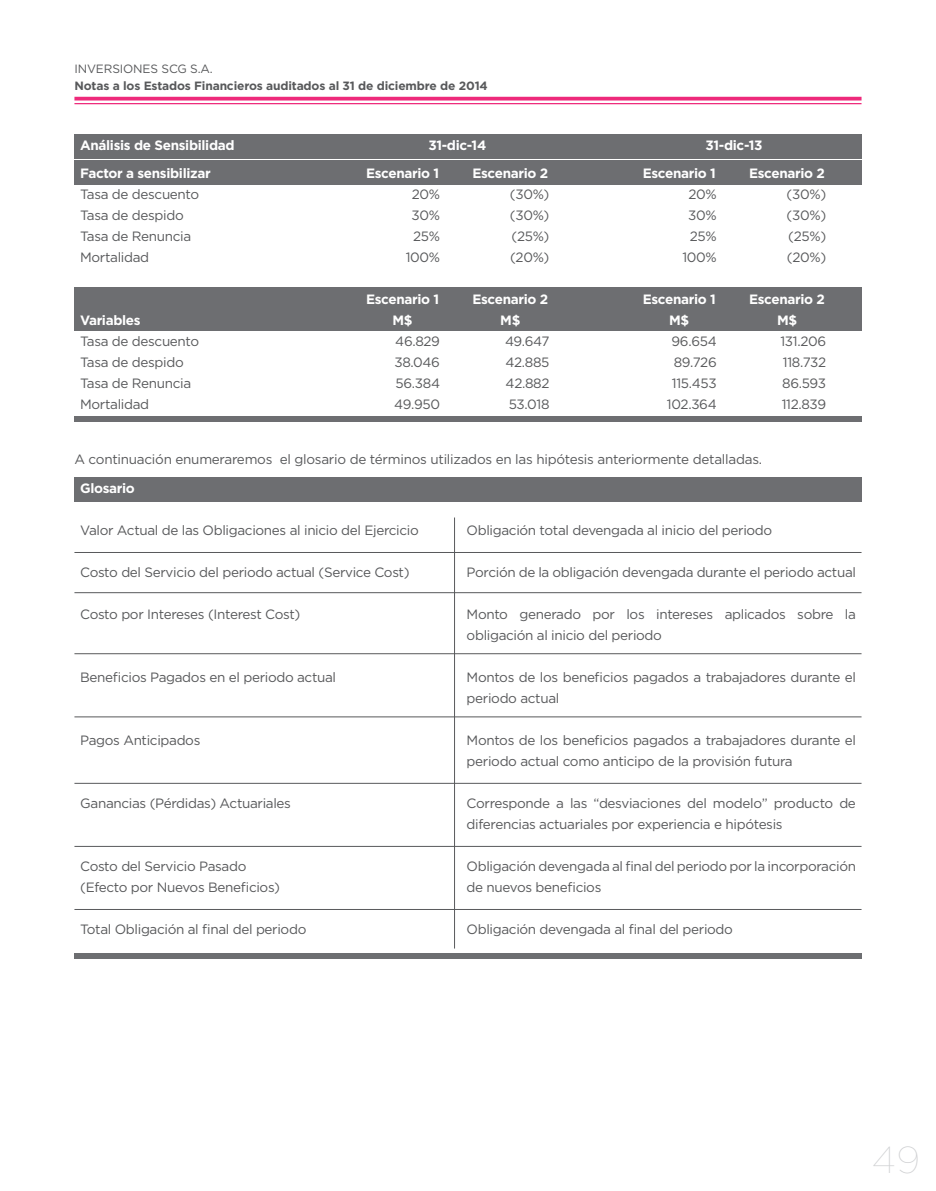
<style>
.page{position:relative;width:936px;height:1191px;background:#fff}
.page>*{position:absolute;margin:0;border:0;box-sizing:border-box;transform-origin:0 0}
.t1{font:100 37.5px "Gotham";color:#cfd0d2}
.t2{font:13.5px/21px "Gotham";letter-spacing:-.025em;color:#58595b}
.t3{font:700 13.5px/21px "Gotham";letter-spacing:-.025em;color:#fff;text-align:center}
.t4{font:700 12px "Gotham";letter-spacing:-.015em;color:#58595b}
.t5{font:12px "Gotham";letter-spacing:-.015em;color:#58595b}
</style>
<div class="page">
<hr style="left:74px;top:97px;width:787px;height:3px;background:#ee2a7b">
<hr style="left:74px;top:103px;width:787px;height:1px;background:#ee2a7b">
<div style="left:74px;top:134px;width:787px;height:24px;background:#6d6e71"></div>
<div style="left:74px;top:477px;width:787px;height:24px;background:#6d6e71"></div>
<div style="left:74px;top:160px;width:787px;height:24px;background:#6d6e71"></div>
<div style="left:74px;top:416px;width:787px;height:5px;background:#6d6e71"></div>
<div style="left:74px;top:953px;width:787px;height:5px;background:#6d6e71"></div>
<div style="left:74px;top:288px;width:787px;height:43px;background:#6d6e71"></div>
<hr style="left:454px;top:517px;width:1px;height:431px;background:#58595b">
<hr style="left:74px;top:552px;width:787px;height:1px;background:#58595b">
<hr style="left:74px;top:592px;width:787px;height:1px;background:#58595b">
<hr style="left:74px;top:653px;width:787px;height:1px;background:#58595b">
<hr style="left:74px;top:716px;width:787px;height:1px;background:#58595b">
<hr style="left:74px;top:783px;width:787px;height:1px;background:#58595b">
<hr style="left:74px;top:846px;width:787px;height:1px;background:#58595b">
<hr style="left:74px;top:909px;width:787px;height:1px;background:#58595b">
<p class="t5" style="left:74px;top:61px;width:140px">INVERSIONES SCG S.A.</p>
<p class="t4" style="left:74px;top:78px;width:415px">Notas a los Estados Financieros auditados al 31 de diciembre de 2014</p>
<p class="t3" style="left:80px;top:134px;width:156px">Análisis de Sensibilidad</p>
<p class="t3" style="left:80px;top:162px;width:132px">Factor a sensibilizar</p>
<p class="t2" style="left:80px;top:183px;width:121px">Tasa de descuento<br>Tasa de despido<br>Tasa de Renuncia<br>Mortalidad</p>
<p class="t3" style="left:80px;top:309px;width:62px">Variables</p>
<p class="t2" style="left:80px;top:330px;width:121px">Tasa de descuento<br>Tasa de despido<br>Tasa de Renuncia<br>Mortalidad</p>
<p class="t3" style="left:428px;top:134px;width:59px">31-dic-14</p>
<p class="t3" style="left:705px;top:134px;width:58px">31-dic-13</p>
<p class="t3" style="left:366px;top:162px;width:75px">Escenario 1</p>
<p class="t2" style="left:405px;top:183px;width:36px;text-align:center">20%<br>30%<br>25%<br>100%</p>
<p class="t3" style="left:366px;top:288px;width:75px">Escenario 1<br>M$</p>
<p class="t2" style="left:394px;top:330px;width:47px;text-align:justify">46.829<br>38.046<br>56.384<br>49.950</p>
<p class="t3" style="left:472px;top:162px;width:77px">Escenario 2</p>
<p class="t2" style="left:510px;top:183px;width:41px;text-align:justify">(30%) (30%) (25%) (20%)</p>
<p class="t3" style="left:472px;top:288px;width:77px">Escenario 2<br>M$</p>
<p class="t2" style="left:505px;top:330px;width:46px;text-align:justify">49.647<br>42.885<br>42.882<br>53.018</p>
<p class="t3" style="left:642px;top:162px;width:75px">Escenario 1</p>
<p class="t2" style="left:682px;top:183px;width:36px;text-align:center">20%<br>30%<br>25%<br>100%</p>
<p class="t3" style="left:642px;top:288px;width:75px">Escenario 1<br>M$</p>
<p class="t2" style="left:667px;top:330px;width:51px;text-align:center">96.654<br>89.726<br>115.453<br>102.364</p>
<p class="t3" style="left:749px;top:162px;width:77px">Escenario 2</p>
<p class="t2" style="left:786px;top:183px;width:41px;text-align:justify">(30%) (30%) (25%) (20%)</p>
<p class="t3" style="left:749px;top:288px;width:77px">Escenario 2<br>M$</p>
<p class="t2" style="left:780px;top:330px;width:47px;text-align:justify">131.206<br>118.732<br>86.593<br>112.839</p>
<p class="t2" style="left:74px;top:448px;width:689px">A continuación enumeraremos el glosario de términos utilizados en las hipótesis anteriormente detalladas.</p>
<p class="t3" style="left:80px;top:477px;width:56px">Glosario</p>
<p class="t2" style="left:80px;top:519px;width:340px">Valor Actual de las Obligaciones al inicio del Ejercicio</p>
<p class="t2" style="left:80px;top:561px;width:331px">Costo del Servicio del periodo actual (Service Cost)</p>
<p class="t2" style="left:80px;top:603px;width:222px">Costo por Intereses (Interest Cost)</p>
<p class="t2" style="left:80px;top:666px;width:257px">Beneficios Pagados en el periodo actual</p>
<p class="t2" style="left:80px;top:729px;width:122px">Pagos Anticipados</p>
<p class="t2" style="left:80px;top:792px;width:212px">Ganancias (Pérdidas) Actuariales</p>
<p class="t2" style="left:80px;top:855px;width:201px">Costo del Servicio Pasado (Efecto por Nuevos Beneficios)</p>
<p class="t2" style="left:80px;top:918px;width:228px">Total Obligación al final del periodo</p>
<p class="t2" style="left:466px;top:519px;width:307px">Obligación total devengada al inicio del periodo</p>
<p class="t2" style="left:466px;top:561px;width:391px">Porción de la obligación devengada durante el periodo actual</p>
<p class="t2" style="left:466px;top:603px;width:391px">Monto generado por los intereses aplicados sobre la obligación al inicio del periodo</p>
<p class="t2" style="left:466px;top:666px;width:391px">Montos de los beneficios pagados a trabajadores durante el periodo actual</p>
<p class="t2" style="left:466px;top:729px;width:391px">Montos de los beneficios pagados a trabajadores durante el periodo actual como anticipo de la provisión futura</p>
<p class="t2" style="left:466px;top:792px;width:391px">Corresponde a las “desviaciones del modelo” producto de diferencias actuariales por experiencia e hipótesis</p>
<p class="t2" style="left:466px;top:855px;width:391px">Obligación devengada al final del periodo por la incorporación de nuevos beneficios</p>
<p class="t2" style="left:466px;top:918px;width:268px">Obligación devengada al final del periodo</p>
<h1 class="t1" style="left:872px;top:1136px;width:50px">49</h1>
</div>
